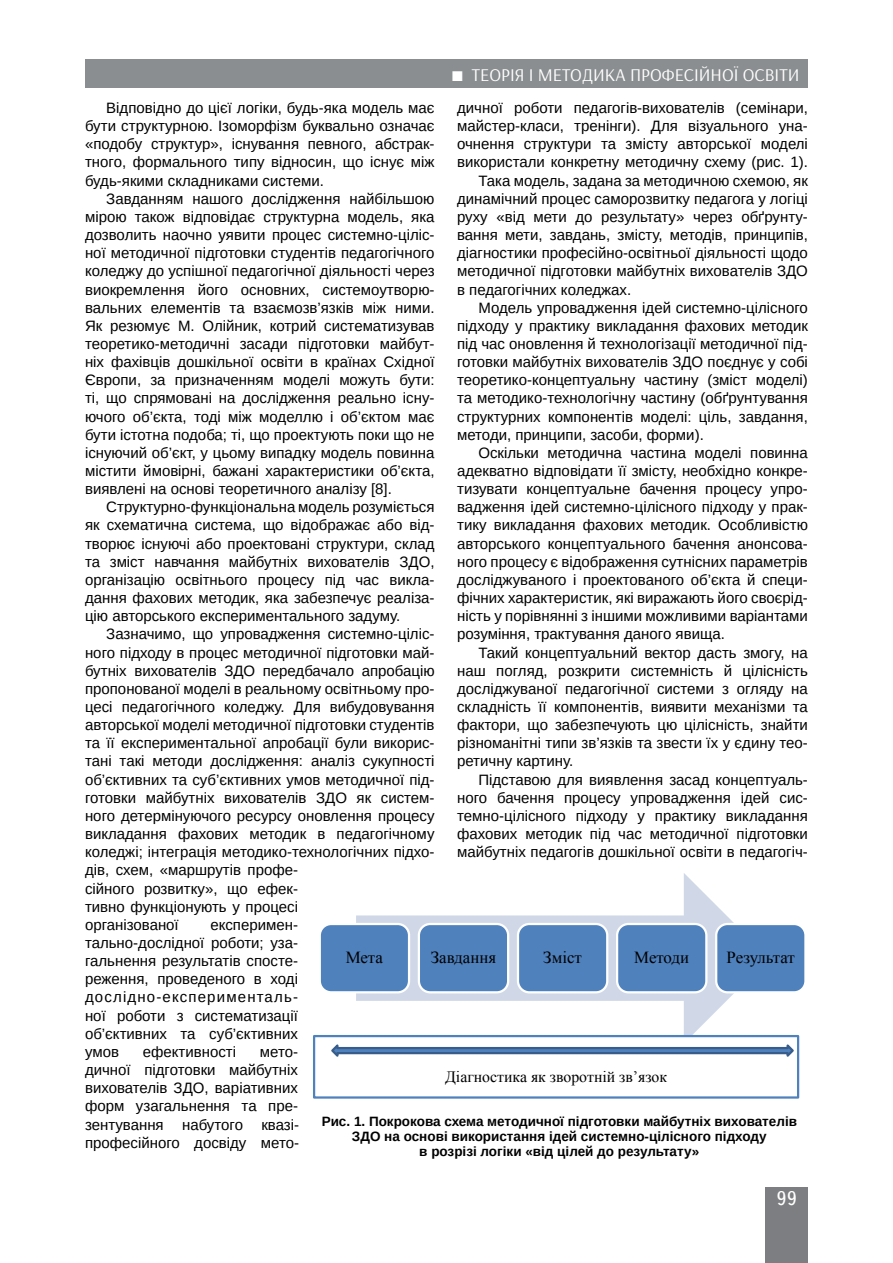
<style>
.page{position:relative;width:893px;height:1263px;background:#fff}
.page>*{position:absolute;margin:0;border:0;box-sizing:border-box;transform-origin:0 0}
.t1{font:19.5px "Ukrainian Text";color:#fff}
.t2{font:18px "Arsenal";color:#fff}
.t3{font:16.8px "Times New Roman";letter-spacing:-.005em;color:#000}
.t4{font:15.75px "Times New Roman";color:#000}
.t5{font:15px/18.1px "Arimo";color:#000;text-align:justify}
.t6{font:700 13.5px/15px "Arimo";color:#000;text-align:center}
</style>
<div class="page">
<div style="left:765px;top:1187px;width:43px;height:76px;background:#7d7e81"></div>
<div style="left:85px;top:60px;width:723px;height:28px;background:#8b8e90"></div>
<svg style="left:356px;top:873px;width:378px;height:162px"></svg>
<div style="left:319px;top:923px;width:91px;height:70px;background:#4f81bd;border:2px solid #fff;border-radius:11px"></div>
<div style="left:418px;top:923px;width:91px;height:70px;background:#4f81bd;border:2px solid #fff;border-radius:11px"></div>
<div style="left:517px;top:923px;width:91px;height:70px;background:#4f81bd;border:2px solid #fff;border-radius:11px"></div>
<div style="left:616px;top:923px;width:91px;height:70px;background:#4f81bd;border:2px solid #fff;border-radius:11px"></div>
<div style="left:715px;top:923px;width:92px;height:70px;background:#4f81bd;border:2px solid #fff;border-radius:11px"></div>
<div style="left:313px;top:1035px;width:486px;height:64px;border:2px solid #4f81bd"></div>
<img style="left:315px;top:1041px;width:482px;height:51px">
<svg style="left:329px;top:1041px;width:467px;height:20px"></svg>
<p class="t2" style="left:472px;top:64px;width:329px">ТЕОРІЯ І МЕТОДИКА ПРОФЕСІЙНОЇ ОСВІТИ</p>
<p class="t2" style="left:440px;top:64px;width:349px">ЗАГАЛЬНА ПЕДАГ ГІКА ТА ІСТОРІЯ ПЕДАГОГІК</p>
<p class="t5" style="left:457px;top:99px;width:352px">дичної роботи педагогів-вихователів (семінари,</p>
<p class="t5" style="left:457px;top:117px;width:352px">майстер-класи, тренінги). Для візуального уна-</p>
<p class="t5" style="left:457px;top:135px;width:352px">очнення структури та змісту авторської моделі</p>
<p class="t5" style="left:457px;top:153px;width:352px">використали конкретну методичну схему (рис. 1).</p>
<p class="t5" style="left:478px;top:171px;width:331px">Така модель, задана за методичною схемою, як</p>
<p class="t5" style="left:457px;top:190px;width:352px">динамічний процес саморозвитку педагога у логіці</p>
<p class="t5" style="left:457px;top:208px;width:352px">руху «від мети до результату» через обґрунту-</p>
<p class="t5" style="left:457px;top:226px;width:352px">вання мети, завдань, змісту, методів, принципів,</p>
<p class="t5" style="left:457px;top:244px;width:352px">діагностики професійно-освітньої діяльності щодо</p>
<p class="t5" style="left:457px;top:262px;width:352px">методичної підготовки майбутніх вихователів ЗДО</p>
<p class="t5" style="left:457px;top:280px;width:176px">в педагогічних коледжах.</p>
<p class="t5" style="left:478px;top:298px;width:331px">Модель упровадження ідей системно-цілісного</p>
<p class="t5" style="left:457px;top:317px;width:352px">підходу у практику викладання фахових методик</p>
<p class="t5" style="left:457px;top:335px;width:352px">під час оновлення й технологізації методичної під-</p>
<p class="t5" style="left:457px;top:353px;width:352px">готовки майбутніх вихователів ЗДО поєднує у собі</p>
<p class="t5" style="left:457px;top:371px;width:352px">теоретико-концептуальну частину (зміст моделі)</p>
<p class="t5" style="left:457px;top:389px;width:352px">та методико-технологічну частину (обґрунтування</p>
<p class="t5" style="left:457px;top:407px;width:352px">структурних компонентів моделі: ціль, завдання,</p>
<p class="t5" style="left:457px;top:426px;width:248px">методи, принципи, засоби, форми).</p>
<p class="t5" style="left:478px;top:444px;width:331px">Оскільки методична частина моделі повинна</p>
<p class="t5" style="left:457px;top:462px;width:352px">адекватно відповідати її змісту, необхідно конкре-</p>
<p class="t5" style="left:457px;top:480px;width:352px">тизувати концептуальне бачення процесу упро-</p>
<p class="t5" style="left:457px;top:498px;width:352px">вадження ідей системно-цілісного підходу у прак-</p>
<p class="t5" style="left:457px;top:516px;width:352px">тику викладання фахових методик. Особливістю</p>
<p class="t5" style="left:457px;top:534px;width:352px">авторського концептуального бачення анонсова-</p>
<p class="t5" style="left:457px;top:553px;width:352px">ного процесу є відображення сутнісних параметрів</p>
<p class="t5" style="left:457px;top:571px;width:352px">досліджуваного і проектованого об’єкта й специ-</p>
<p class="t5" style="left:457px;top:589px;width:352px">фічних характеристик, які виражають його своєрід-</p>
<p class="t5" style="left:457px;top:607px;width:352px">ність у порівнянні з іншими можливими варіантами</p>
<p class="t5" style="left:457px;top:625px;width:269px">розуміння, трактування даного явища.</p>
<p class="t5" style="left:478px;top:643px;width:331px">Такий концептуальний вектор дасть змогу, на</p>
<p class="t5" style="left:457px;top:661px;width:352px">наш погляд, розкрити системність й цілісність</p>
<p class="t5" style="left:457px;top:680px;width:352px">досліджуваної педагогічної системи з огляду на</p>
<p class="t5" style="left:457px;top:698px;width:352px">складність її компонентів, виявити механізми та</p>
<p class="t5" style="left:457px;top:716px;width:352px">фактори, що забезпечують цю цілісність, знайти</p>
<p class="t5" style="left:457px;top:734px;width:352px">різноманітні типи зв’язків та звести їх у єдину тео-</p>
<p class="t5" style="left:457px;top:752px;width:118px">ретичну картину.</p>
<p class="t5" style="left:478px;top:770px;width:331px">Підставою для виявлення засад концептуаль-</p>
<p class="t5" style="left:457px;top:789px;width:352px">ного бачення процесу упровадження ідей сис-</p>
<p class="t5" style="left:457px;top:807px;width:352px">темно-цілісного підходу у практику викладання</p>
<p class="t5" style="left:457px;top:825px;width:352px">фахових методик під час методичної підготовки</p>
<p class="t5" style="left:457px;top:843px;width:352px">майбутніх педагогів дошкільної освіти в педагогіч-</p>
<p class="t5" style="left:85px;top:99px;width:351px;text-indent:21px">Відповідно до цієї логіки, будь-яка модель має бути структурною. Ізоморфізм буквально означає «подобу структур», існування певного, абстрак&shy;тного, формального типу відносин, що існує між будь-якими складниками системи.</p>
<p class="t5" style="left:85px;top:190px;width:351px;text-indent:21px">Завданням нашого дослідження найбільшою мірою також відповідає структурна модель, яка дозволить наочно уявити процес системно-ціліс&shy;ної методичної підготовки студентів педагогічного коледжу до успішної педагогічної діяльності через виокремлення його основних, системоутворю&shy;вальних елементів та взаємозв’язків між ними.<br>Як резюмує М. Олійник, котрий систематизував теоретико-методичні засади підготовки майбут&shy;ніх фахівців дошкільної освіти в країнах Східної Європи, за призначенням моделі можуть бути: ті, що спрямовані на дослідження реально існу&shy;ючого об’єкта, тоді між моделлю і об’єктом має бути істотна подоба; ті, що проектують поки що не існуючий об’єкт, у цьому випадку модель повинна містити ймовірні, бажані характеристики об’єкта, виявлені на основі теоретичного аналізу [8].</p>
<p class="t5" style="left:85px;top:498px;width:351px;text-indent:21px">Структурно-функціональна модель розуміється як схематична система, що відображає або від&shy;творює існуючі або проектовані структури, склад та зміст навчання майбутніх вихователів ЗДО, організацію освітнього процесу під час викла&shy;дання фахових методик, яка забезпечує реаліза&shy;цію авторського експериментального задуму.</p>
<p class="t5" style="left:85px;top:625px;width:351px;text-align:left;text-indent:21px">Зазначимо, що упровадження системно-ціліс&shy;ного підходу в процес методичної підготовки май&shy;бутніх вихователів ЗДО передбачало апробацію пропонованої моделі в реальному освітньому про&shy;цесі педагогічного коледжу. Для вибудовування авторської моделі методичної підготовки студентів та її експериментальної апробації були викорис&shy;тані такі методи дослідження: аналіз сукупності об’єктивних та суб’єктивних умов методичної під&shy;готовки майбутніх вихователів ЗДО як систем&shy;ного детермінуючого ресурсу оновлення процесу викладання фахових методик в педагогічному коледжі; інтеграція методико-технологічних підхо&shy;дів, схем, «маршрутів профе-<br>сійного розвитку», що ефек-<br>тивно функціонують у процесі<br>організованої</p>
<p class="t5" style="left:85px;top:916px;width:215px;text-indent:125px">експеримен&shy;тально-дослідної роботи; уза&shy;гальнення результатів спосте&shy;реження, проведеного в ході дослідно-експерименталь&shy;ної роботи з систематизації об’єктивних та суб’єктивних умов</p>
<p class="t3" style="left:346px;top:946px;width:39px">Мета</p>
<p class="t3" style="left:431px;top:946px;width:67px">Завдання</p>
<p class="t3" style="left:543px;top:946px;width:40px">Зміст</p>
<p class="t3" style="left:634px;top:946px;width:56px">Методи</p>
<p class="t3" style="left:727px;top:946px;width:70px">Результат</p>
<p class="t5" style="left:143px;top:1043px;width:95px">ефективності</p>
<p class="t5" style="left:85px;top:1043px;width:216px;text-indent:175px">мето&shy;дичної підготовки майбутніх вихователів ЗДО, варіативних форм узагальнення та пре&shy;зентування набутого квазі&shy;професійного досвіду мето-</p>
<p class="t4" style="left:445px;top:1066px;width:224px">Діагностика як зворотній зв’язок</p>
<p class="t6" style="left:322px;top:1114px;width:477px">Рис. 1. Покрокова схема методичної підготовки майбутніх вихователів<br>ЗДО на основі використання ідей системно-цілісного підходу<br>в розрізі логіки «від цілей до результату»</p>
<h1 class="t1" style="left:776px;top:1188px;width:22px">99</h1>
</div>
